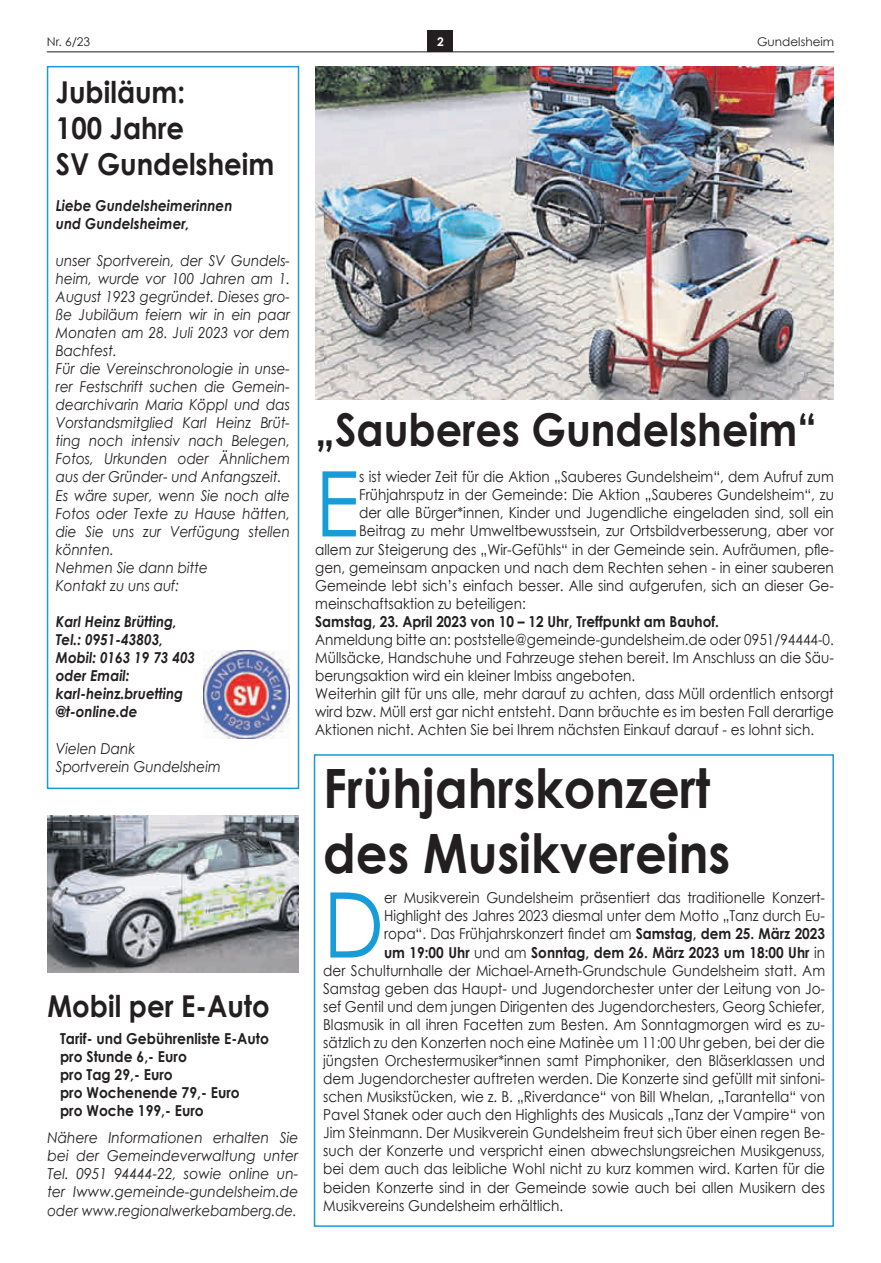
<style>
.page{position:relative;width:881px;height:1263px;background:#fff}
.page>*{position:absolute;margin:0;border:0;box-sizing:border-box;transform-origin:0 0}
.t1{font:90.6px "Century Gothic";color:#189cd8;scale:.9 1}
.t2{font:700 54.3px/65.1px "Century Gothic";color:#231f20;scale:.91 1}
.t3{font:700 45.15px "Century Gothic";color:#231f20;scale:.91 1}
.t4{font:700 30.15px/36.2px "Century Gothic";color:#231f20;scale:.91 1}
.t5{font:15px/18.1px "Century Gothic";color:#231f20;scale:.9 1}
.t6{font:italic 15px/18.1px "Century Gothic";color:#231f20;scale:.9 1}
.t7{font:italic 15px/18.1px "Century Gothic";color:#231f20;text-align:justify;scale:.92 1}
.t8{font:italic 700 15px/18.1px "Century Gothic";color:#231f20;scale:.9 1}
.t9{font:700 15px "Century Gothic";color:#231f20;scale:.9 1}
.t10{font:700 15px/18.1px "Century Gothic";color:#231f20;scale:.92 1}
.t11{font:12px "Century Gothic";color:#231f20}
.t12{font:700 12px "Century Gothic";color:#fff}
.s1{font-weight:700}
.s2{font-weight:400}
</style>
<div class="page">
<div style="left:427px;top:30px;width:26px;height:22px;background:#231f20"></div>
<hr style="left:47px;top:52px;width:786px;height:1px;background:#231f20">
<div style="left:47px;top:66px;width:252px;height:723px;border:1px solid #189cd8"></div>
<img style="left:48px;top:815px;width:250px;height:157px">
<img style="left:315px;top:67px;width:518px;height:332px">
<img style="left:204px;top:650px;width:86px;height:88px">
<p class="t11" style="left:47px;top:34px;width:45px">Nr. 6/23</p>
<p class="t12" style="left:437px;top:34px;width:8px">2</p>
<p class="t11" style="left:756px;top:34px;width:78px">Gundelsheim</p>
<h3 class="t4" style="left:56px;top:72px;width:241px">Jubiläum:<br>100 Jahre<br>sV Gundelsheim</h3>
<p class="t8" style="left:56px;top:196px;width:198px">Liebe Gundelsheimerinnen und Gundelsheimer,</p>
<p class="t6" style="left:56px;top:251px;width:262px">unser Sportverein, der SV Gundels&shy;heim, wurde vor 100 Jahren am 1.<br>August 1923 gegründet. Dieses gro&shy;ße Jubiläum feiern wir in ein paar<br>Monaten am 28. Juli 2023 vor dem<br>Bachfest.<br>Für die Vereinschronologie in unse&shy;rer Festschrift suchen die Gemein&shy;dearchivarin Maria Köppl und das<br>Vorstandsmitglied Karl Heinz Brüt&shy;ting noch intensiv nach Belegen,<br>Fotos, Urkunden oder Ähnlichem aus der Gründer- und Anfangszeit.<br>Es wäre super, wenn Sie noch alte<br>Fotos oder Texte zu Hause hätten, die Sie uns zur Verfügung stellen könnten.<br>Nehmen Sie dann bitte<br>Kontakt zu uns auf:</p>
<p class="t8" style="left:56px;top:612px;width:156px">Karl Heinz Brütting,<br>Tel.: 0951-43803,<br>Mobil: 0163 19 73 403 oder Email: karl-heinz.bruetting @t-online.de</p>
<p class="t6" style="left:56px;top:739px;width:185px">Vielen Dank<br>Sportverein Gundelsheim</p>
<h3 class="t4" style="left:48px;top:986px;width:245px">Mobil per E-auto</h3>
<p class="t10" style="left:60px;top:1028px;width:228px">Tarif- und Gebührenliste E-auto pro stunde 6,- Euro<br>pro Tag 29,- Euro<br>pro Wochenende 79,- Euro<br>pro Woche 199,- Euro</p>
<p class="t7" style="left:48px;top:1128px;width:274px">Nähere Informationen erhalten Sie bei der Gemeindeverwaltung unter Tel. 0951 94444-22, sowie online un&shy;ter Iwww.gemeinde-gundelsheim.de oder www.regionalwerkebamberg.de.</p>
<h3 class="t3" style="left:315px;top:395px;width:552px">„sauberes Gundelsheim“</h3>
<h1 class="t1" style="left:315px;top:440px;width:50px">e</h1>
<p class="t5" style="left:359px;top:467px;width:529px">s ist wieder zeit für die aktion „sauberes Gundelsheim“, dem aufruf zum</p>
<p class="t5" style="left:359px;top:485px;width:529px">Frühjahrsputz in der Gemeinde: die aktion „sauberes Gundelsheim“, zu</p>
<p class="t5" style="left:359px;top:504px;width:529px">der alle Bürger*innen, kinder und jugendliche eingeladen sind, soll ein</p>
<p class="t5" style="left:359px;top:522px;width:529px">Beitrag zu mehr umweltbewusstsein, zur ortsbildverbesserung, aber vor</p>
<p class="t5" style="left:315px;top:540px;width:577px">allem zur Steigerung des „Wir-Gefühls“ in der Gemeinde sein. Aufräumen, pfle-</p>
<p class="t5" style="left:315px;top:558px;width:577px">gen, gemeinsam anpacken und nach dem rechten sehen - in einer sauberen</p>
<p class="t5" style="left:315px;top:576px;width:577px">Gemeinde lebt sich’s einfach besser. alle sind aufgerufen, sich an dieser Ge-</p>
<p class="t5" style="left:315px;top:594px;width:235px">meinschaftsaktion zu beteiligen:</p>
<p class="t9" style="left:315px;top:610px;width:450px">samstag, 23. april 2023 von 10 – 12 uhr, Treffpunkt am bauhof.</p>
<p class="t5" style="left:315px;top:630px;width:577px">anmeldung bitte an: poststelle@gemeinde-gundelsheim.de oder 0951/94444-0. müllsäcke, handschuhe und Fahrzeuge stehen bereit. im anschluss an die säu&shy;berungsaktion wird ein kleiner imbiss angeboten.<br>Weiterhin gilt für uns alle, mehr darauf zu achten, dass müll ordentlich entsorgt wird bzw. müll erst gar nicht entsteht. dann bräuchte es im besten Fall derartige aktionen nicht. achten sie bei ihrem nächsten einkauf darauf - es lohnt sich.</p>
<h2 class="t2" style="left:323px;top:753px;width:448px">Frühjahrskonzert des Musikvereins</h2>
<h1 class="t1" style="left:323px;top:861px;width:69px">d</h1>
<p class="t5" style="left:384px;top:888px;width:491px">er musikverein Gundelsheim präsentiert das traditionelle konzert-</p>
<p class="t5" style="left:384px;top:907px;width:491px">highlight des jahres 2023 diesmal unter dem motto „tanz durch eu-</p>
<p class="t5" style="left:384px;top:925px;width:491px">ropa“. Das Frühjahrskonzert findet am <span class="s1">samstag, dem 25. März 2023</span></p>
<p class="t9" style="left:384px;top:941px;width:491px">um 19:00 uhr <span class="s2">und am</span> sonntag, dem 26. März 2023 um 18:00 uhr <span class="s2">in</span></p>
<p class="t5" style="left:323px;top:961px;width:559px">der schulturnhalle der michael-arneth-Grundschule Gundelsheim statt. am</p>
<p class="t5" style="left:323px;top:979px;width:559px">samstag geben das haupt- und jugendorchester unter der leitung von jo-</p>
<p class="t5" style="left:323px;top:997px;width:559px">sef Gentil und dem jungen dirigenten des jugendorchesters, Georg schiefer,</p>
<p class="t5" style="left:323px;top:1015px;width:559px">Blasmusik in all ihren Facetten zum Besten. am sonntagmorgen wird es zu-</p>
<p class="t5" style="left:323px;top:1033px;width:559px">sätzlich zu den konzerten noch eine matinèe um 11:00 uhr geben, bei der die</p>
<p class="t5" style="left:323px;top:1051px;width:559px">jüngsten orchestermusiker*innen samt Pimphoniker, den Bläserklassen und</p>
<p class="t5" style="left:323px;top:1069px;width:559px">dem jugendorchester auftreten werden. die konzerte sind gefüllt mit sinfoni-</p>
<p class="t5" style="left:323px;top:1087px;width:559px">schen musikstücken, wie z. B. „riverdance“ von Bill Whelan, „tarantella“ von</p>
<p class="t5" style="left:323px;top:1105px;width:559px">Pavel stanek oder auch den highlights des musicals „tanz der Vampire“ von</p>
<p class="t5" style="left:323px;top:1123px;width:559px">jim steinmann. der musikverein Gundelsheim freut sich über einen regen Be-</p>
<p class="t5" style="left:323px;top:1142px;width:559px">such der konzerte und verspricht einen abwechslungsreichen musikgenuss,</p>
<p class="t5" style="left:323px;top:1160px;width:559px">bei dem auch das leibliche Wohl nicht zu kurz kommen wird. karten für die</p>
<p class="t5" style="left:323px;top:1178px;width:559px">beiden konzerte sind in der Gemeinde sowie auch bei allen musikern des</p>
<p class="t5" style="left:323px;top:1196px;width:268px">musikvereins Gundelsheim erhältlich.</p>
</div>
